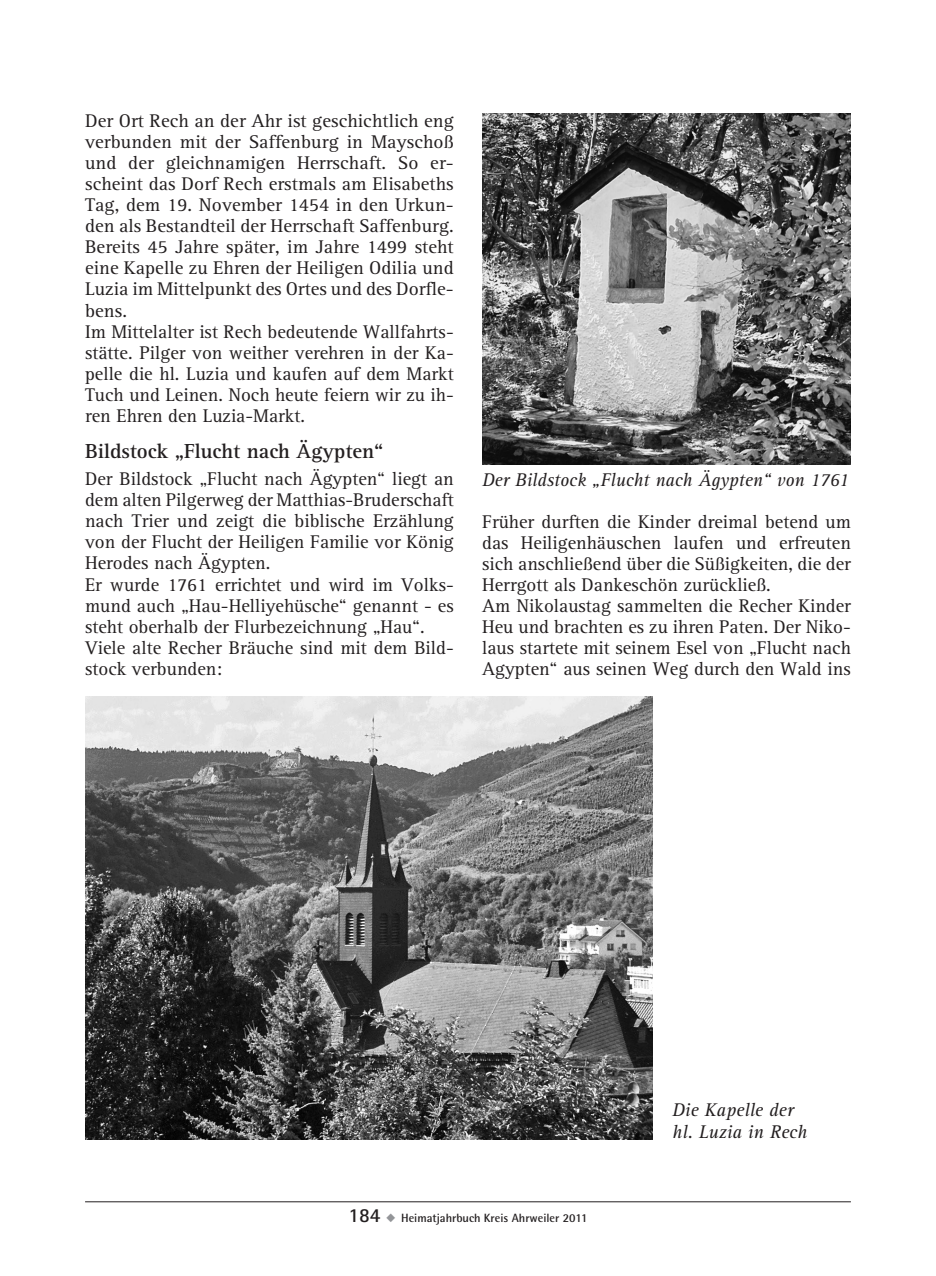
<style>
.page{position:relative;width:936px;height:1276px;background:#fff}
.page>*{position:absolute;margin:0;border:0;box-sizing:border-box;transform-origin:0 0}
.t1{font:700 21px "AT Rotis Serif";color:#231f20}
.t2{font:19px/21px "AT Rotis Serif";color:#231f20}
.t3{font:italic 19px/21px "AT Rotis Serif";color:#231f20}
.t4{font:700 12px "Rotis Semi Sans";color:#231f20}
.s1{font-family:"Rotis Sans Serif";font-size:20px}
.s2{color:#939598}
</style>
<div class="page">
<hr style="left:85px;top:1201px;width:765px;height:1px;background:#231f20">
<img style="left:482px;top:113px;width:368px;height:351px">
<img style="left:85px;top:696px;width:567px;height:443px">
<p class="t2" style="left:85px;top:111px;width:370px">Der Ort Rech an der Ahr ist geschichtlich eng verbunden mit der Saffenburg in Mayschoß und der gleichnamigen Herrschaft. So er&shy;scheint das Dorf Rech erstmals am Elisabeths Tag, dem 19. November 1454 in den Urkun&shy;den als Bestandteil der Herrschaft Saffenburg.<br>Bereits 45 Jahre später, im Jahre 1499 steht eine Kapelle zu Ehren der Heiligen Odilia und Luzia im Mittelpunkt des Ortes und des Dorfle&shy;bens.<br>Im Mittelalter ist Rech bedeutende Wallfahrts&shy;stätte. Pilger von weither verehren in der Ka&shy;pelle die hl. Luzia und kaufen auf dem Markt Tuch und Leinen. Noch heute feiern wir zu ih&shy;ren Ehren den Luzia-Markt.</p>
<p class="t1" style="left:85px;top:439px;width:300px">Bildstock „Flucht nach Ägypten“</p>
<p class="t2" style="left:85px;top:469px;width:370px">Der Bildstock „Flucht nach Ägypten“ liegt an dem alten Pilgerweg der Matthias-Bruderschaft nach Trier und zeigt die biblische Erzählung von der Flucht der Heiligen Familie vor König Herodes nach Ägypten.<br>Er wurde 1761 errichtet und wird im Volks&shy;mund auch „Hau-Helliyehüsche“ genannt - es steht oberhalb der Flurbezeichnung „Hau“.<br>Viele alte Recher Bräuche sind mit dem Bild&shy;stock verbunden:</p>
<p class="t3" style="left:482px;top:470px;width:368px">Der Bildstock „Flucht nach Ägypten“ von 1761</p>
<p class="t2" style="left:482px;top:511px;width:370px">Früher durften die Kinder dreimal betend um das Heiligenhäuschen laufen und erfreuten sich anschließend über die Süßigkeiten, die der Herrgott als Dankeschön zurückließ.<br>Am Nikolaustag sammelten die Recher Kinder Heu und brachten es zu ihren Paten. Der Niko&shy;laus startete mit seinem Esel von „Flucht nach Agypten“ aus seinen Weg durch den Wald ins</p>
<p class="t3" style="left:672px;top:1100px;width:137px">Die Kapelle der hl. Luzia in Rech</p>
<p class="t4" style="left:348px;top:1210px;width:241px"><span class="s1">184</span> <span class="s2">◆</span> Heimatjahrbuch Kreis Ahrweiler 2011</p>
</div>
